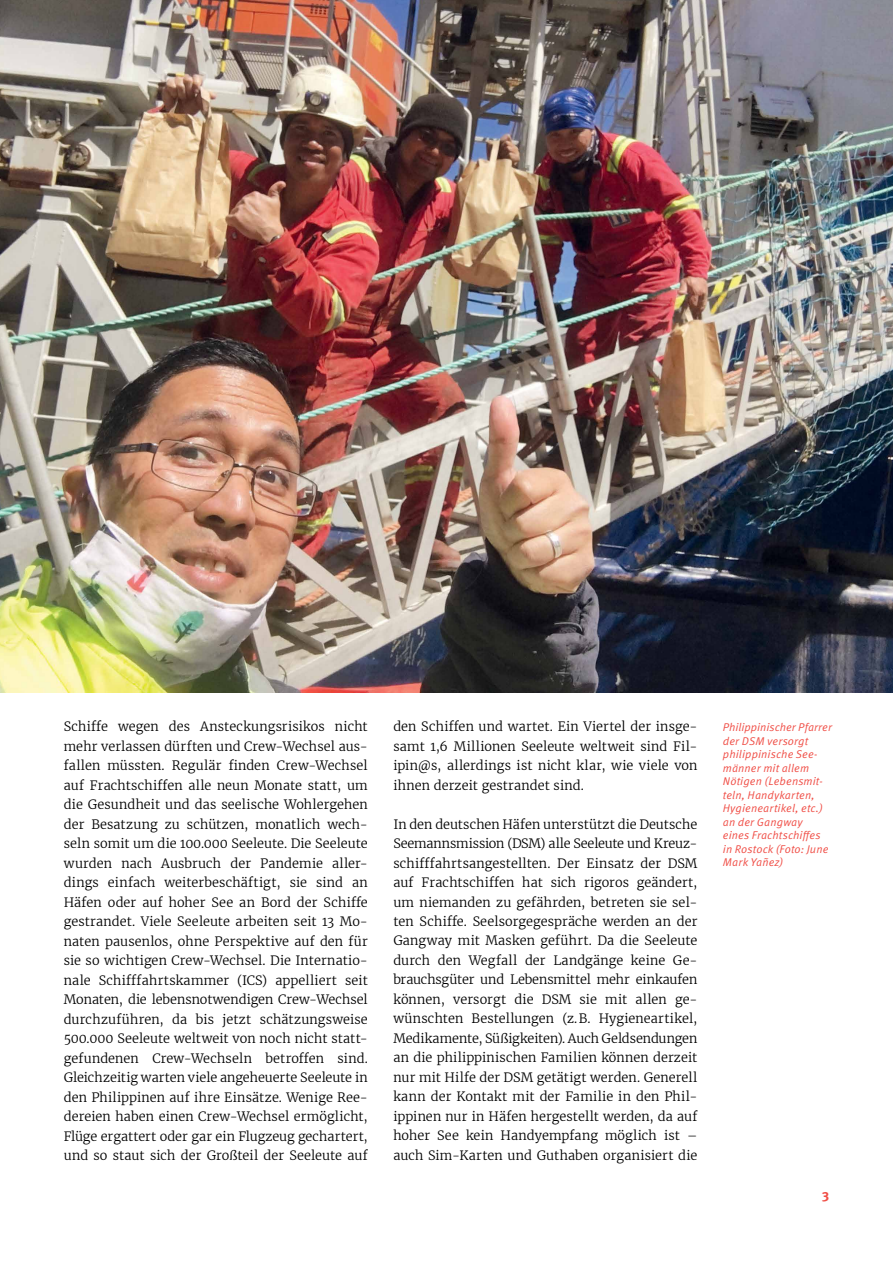
<style>
.page{position:relative;width:893px;height:1263px;background:#fff}
.page>*{position:absolute;margin:0;border:0;box-sizing:border-box;transform-origin:0 0}
.t1{font:700 13.5px "Meta OT";color:#f04e46}
.t2{font:300 12.75px/19.5px "Merriweather";letter-spacing:.01em;color:#000}
.t3{font:italic 11.25px/13.5px "Meta OT";letter-spacing:.01em;color:#f04e46}
</style>
<div class="page">
<img style="left:0;top:0;width:893px;height:692px">
<p class="t2" style="left:64px;top:715px;width:306px">Schiffe wegen des Ansteckungsrisikos nicht mehr verlassen dürften und Crew-Wechsel aus&shy;fallen müssten. Regulär finden Crew-Wechsel auf Frachtschiffen alle neun Monate statt, um die Gesundheit und das seelische Wohlergehen der Besatzung zu schützen, monatlich wech&shy;seln somit um die 100.000 Seeleute. Die Seeleute wurden nach Ausbruch der Pandemie aller&shy;dings einfach weiterbeschäftigt, sie sind an Häfen oder auf hoher See an Bord der Schiffe gestrandet. Viele Seeleute arbeiten seit 13 Mo&shy;naten pausenlos, ohne Perspektive auf den für sie so wichtigen Crew-Wechsel. Die Internatio&shy;nale Schifffahrtskammer (ICS) appelliert seit Monaten, die lebensnotwendigen Crew-Wechsel durchzuführen, da bis jetzt schätzungsweise 500.000 Seeleute weltweit von noch nicht statt&shy;gefundenen Crew-Wechseln betroffen sind.<br>Gleichzeitig warten viele angeheuerte Seeleute in den Philippinen auf ihre Einsätze. Wenige Ree&shy;dereien haben einen Crew-Wechsel ermöglicht, Flüge ergattert oder gar ein Flugzeug gechartert, und so staut sich der Großteil der Seeleute auf</p>
<p class="t2" style="left:393px;top:715px;width:306px;text-align:justify">den Schiffen und wartet. Ein Viertel der insge&shy;samt 1,6 Millionen Seeleute weltweit sind Fil&shy;ipin@s, allerdings ist nicht klar, wie viele von ihnen derzeit gestrandet sind.</p>
<p class="t2" style="left:393px;top:813px;width:306px">In den deutschen Häfen unterstützt die Deutsche Seemannsmission (DSM) alle Seeleute und Kreuz&shy;schifffahrtsangestellten. Der Einsatz der DSM auf Frachtschiffen hat sich rigoros geändert, um niemanden zu gefährden, betreten sie sel&shy;ten Schiffe. Seelsorgegespräche werden an der Gangway mit Masken geführt. Da die Seeleute durch den Wegfall der Landgänge keine Ge&shy;brauchsgüter und Lebensmittel mehr einkaufen können, versorgt die DSM sie mit allen ge&shy;wünschten Bestellungen (z.B. Hygieneartikel, Medikamente, Süßigkeiten). Auch Geldsendungen an die philippinischen Familien können derzeit nur mit Hilfe der DSM getätigt werden. Generell kann der Kontakt mit der Familie in den Phil&shy;ippinen nur in Häfen hergestellt werden, da auf hoher See kein Handyempfang möglich ist – auch Sim-Karten und Guthaben organisiert die</p>
<p class="t3" style="left:723px;top:721px;width:111px">Philippinischer Pfarrer der DSM versorgt philippinische See&shy;männer mit allem<br>Nötigen (Lebensmit&shy;teln, Handykarten,<br>Hygieneartikel, etc.) an der Gangway<br>eines Frachtschiffes in Rostock (Foto: June<br>Mark Yañez)</p>
<p class="t1" style="left:822px;top:1185px;width:9px">3</p>
</div>
